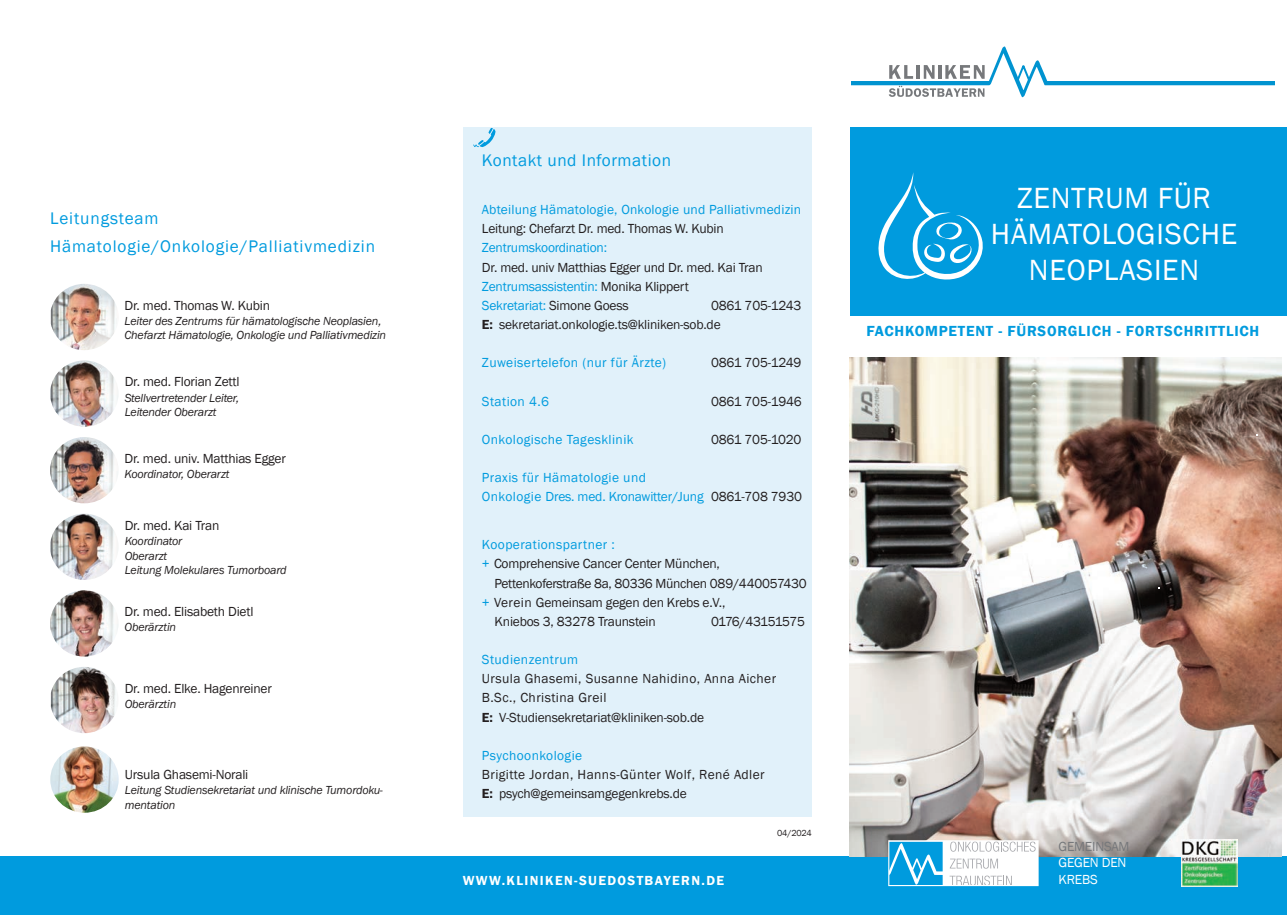
<style>
.page{position:relative;width:1287px;height:915px;background:#fff}
.page>*{position:absolute;margin:0;border:0;box-sizing:border-box;transform-origin:0 0}
.t1{font:30px/36px "Franklin Gothic";letter-spacing:.025em;color:#fff;text-align:center}
.t2{font:17.25px/28.7px "Franklin Gothic";letter-spacing:.05em;color:#009bde}
.t3{font:17.25px "Franklin Gothic";letter-spacing:.03em;color:#009bde}
.t4{font:600 15px "Franklin Gothic";letter-spacing:.05em;color:#009bde}
.t5{font:13.5px/19.2px "Franklin Gothic";letter-spacing:-.015em;color:#231f20}
.t6{font:13.5px "Franklin Gothic";letter-spacing:.03em;color:#009bde}
.t7{font:13.5px/19.2px "Franklin Gothic";letter-spacing:.03em;color:#231f20}
.t8{font:13.5px/19.2px "Franklin Gothic";letter-spacing:.015em;color:#231f20}
.t9{font:13.5px/19.2px "Franklin Gothic";letter-spacing:.01em;color:#009bde}
.t10{font:600 13.5px "Franklin Gothic";letter-spacing:.1em;color:#fff}
.t11{font:13.5px "Franklin Gothic";letter-spacing:-.015em;color:#009bde}
.t12{font:13.5px/16.2px "Franklin Gothic";letter-spacing:-.015em;color:#fff}
.t13{font:13.5px "Franklin Gothic";letter-spacing:-.055em;color:#231f20}
.t14{font:13.5px "Franklin Gothic";letter-spacing:-.015em;color:#76787b}
.t15{font:italic 12px/14.4px "Franklin Gothic";letter-spacing:-.015em;color:#231f20}
.t16{font:9px "Franklin Gothic";letter-spacing:-.015em;color:#231f20}
.s1{color:#009bde}
.s2{font-weight:600}
.s3{color:#231f20}
</style>
<div class="page">
<div style="left:0;top:855px;width:1286px;height:59px;background:#009bde"></div>
<img style="left:849px;top:357px;width:432px;height:498px">
<svg style="left:851px;top:46px;width:423px;height:51px"></svg>
<div style="left:849px;top:127px;width:437px;height:189px;background:#009bde"></div>
<div style="left:889px;top:841px;width:148px;height:43px;background:#fff"></div>
<svg style="left:950px;top:841px;width:85px;height:10px"></svg>
<svg style="left:950px;top:858px;width:47px;height:10px"></svg>
<svg style="left:949px;top:875px;width:62px;height:8px"></svg>
<svg style="left:890px;top:841px;width:52px;height:42px;background:#31aee4"></svg>
<div style="left:888px;top:839px;width:150px;height:46px;border:1px solid #fff"></div>
<img style="left:1181px;top:839px;width:56px;height:47px">
<div style="left:463px;top:127px;width:348px;height:690px;background:#e1f1fa"></div>
<img style="left:51px;top:284px;width:65px;height:66px">
<img style="left:50px;top:360px;width:68px;height:66px">
<svg style="left:473px;top:128px;width:22px;height:19px"></svg>
<svg style="left:878px;top:172px;width:104px;height:107px"></svg>
<img style="left:50px;top:437px;width:68px;height:66px">
<img style="left:50px;top:513px;width:64px;height:66px">
<img style="left:50px;top:590px;width:68px;height:66px">
<img style="left:51px;top:667px;width:65px;height:66px">
<img style="left:50px;top:746px;width:69px;height:66px">
<p class="t2" style="left:50px;top:204px;width:326px">Leitungsteam<br>Hämatologie/Onkologie/Palliativmedizin</p>
<p class="t5" style="left:124px;top:296px;width:147px">Dr. med. Thomas W. Kubin</p>
<p class="t15" style="left:124px;top:314px;width:263px">Leiter des Zentrums für hämatologische Neoplasien,<br>Chefarzt Hämatologie, Onkologie und Palliativmedizin</p>
<p class="t5" style="left:125px;top:372px;width:116px">Dr. med. Florian Zettl</p>
<p class="t15" style="left:125px;top:390px;width:116px">Stellvertretender Leiter,<br>Leitender Oberarzt</p>
<p class="t5" style="left:124px;top:449px;width:163px">Dr. med. univ. Matthias Egger</p>
<p class="t15" style="left:124px;top:467px;width:106px">Koordinator, Oberarzt</p>
<p class="t5" style="left:125px;top:516px;width:96px">Dr. med. Kai Tran</p>
<p class="t15" style="left:125px;top:534px;width:163px">Koordinator<br>Oberarzt<br>Leitung Molekulares Tumorboard</p>
<p class="t5" style="left:124px;top:602px;width:130px">Dr. med. Elisabeth Dietl</p>
<p class="t15" style="left:124px;top:620px;width:53px">Oberärztin</p>
<p class="t5" style="left:125px;top:678px;width:149px">Dr. med. Elke. Hagenreiner</p>
<p class="t15" style="left:125px;top:696px;width:53px">Oberärztin</p>
<p class="t5" style="left:125px;top:765px;width:125px">Ursula Ghasemi-Norali</p>
<p class="t15" style="left:125px;top:783px;width:259px">Leitung Studiensekretariat und klinische Tumordoku&shy;mentation</p>
<p class="t3" style="left:482px;top:150px;width:190px">Kontakt und Information</p>
<p class="t6" style="left:482px;top:201px;width:321px">Abteilung Hämatologie, Onkologie und Palliativmedizin</p>
<p class="t5" style="left:482px;top:219px;width:243px">Leitung: Chefarzt Dr. med. Thomas W. Kubin</p>
<p class="t11" style="left:482px;top:239px;width:127px">Zentrumskoordination:</p>
<p class="t5" style="left:482px;top:257px;width:282px">Dr. med. univ Matthias Egger und Dr. med. Kai Tran<br><span class="s1">Zentrumsassistentin:</span> Monika Klippert<br><span class="s1">Sekretariat:</span> Simone Goess</p>
<p class="t5" style="left:482px;top:296px;width:321px;text-indent:229px">0861 705-1243<br><span class="s2">E:</span> sekretariat.onkologie.ts@kliniken-sob.de</p>
<p class="t6" style="left:482px;top:354px;width:186px">Zuweisertelefon (nur für Ärzte)</p>
<p class="t5" style="left:711px;top:353px;width:92px">0861 705-1249</p>
<p class="t6" style="left:482px;top:392px;width:69px">Station 4.6</p>
<p class="t5" style="left:711px;top:391px;width:92px">0861 705-1946</p>
<p class="t6" style="left:482px;top:431px;width:153px">Onkologische Tagesklinik</p>
<p class="t5" style="left:711px;top:430px;width:92px">0861 705-1020</p>
<p class="t9" style="left:482px;top:468px;width:321px">Praxis für Hämatologie und<br>Onkologie Dres. med. Kronawitter/Jung <span class="s3">0861-708 7930</span></p>
<p class="t6" style="left:482px;top:536px;width:134px">Kooperationspartner :</p>
<p class="t5" style="left:482px;top:554px;width:239px"><span class="s1">+</span> Comprehensive Cancer Center München,</p>
<p class="t5" style="left:494px;top:573px;width:313px">Pettenkoferstraße 8a, 80336 München 089/440057430</p>
<p class="t5" style="left:482px;top:592px;width:245px"><span class="s1">+</span> Verein Gemeinsam gegen den Krebs e.V.,</p>
<p class="t5" style="left:494px;top:611px;width:163px">Kniebos 3, 83278 Traunstein</p>
<p class="t13" style="left:711px;top:612px;width:95px">0176/43151575</p>
<p class="t6" style="left:482px;top:651px;width:98px">Studienzentrum</p>
<p class="t7" style="left:482px;top:669px;width:296px">Ursula Ghasemi, Susanne Nahidino, Anna Aicher<br>B.Sc., Christina Greil<br><span class="s2">E:</span> V-Studiensekretariat@kliniken-sob.de</p>
<p class="t6" style="left:482px;top:746px;width:102px">Psychoonkologie</p>
<p class="t8" style="left:482px;top:764px;width:284px">Brigitte Jordan, Hanns-Günter Wolf, René Adler<br><span class="s2">E:</span> psych@gemeinsamgegenkrebs.de</p>
<p class="t16" style="left:777px;top:827px;width:36px">04/2024</p>
<p class="t10" style="left:463px;top:871px;width:263px">WWW.KLINIKEN-SUEDOSTBAYERN.DE</p>
<h1 class="t1" style="left:990px;top:181px;width:248px">ZENTRUM FÜR<br>HÄMATOLOGISCHE<br>NEOPLASIEN</h1>
<p class="t4" style="left:866px;top:322px;width:394px">FACHKOMPETENT - FÜRSORGLICH - FORTSCHRITTLICH</p>
<p class="t14" style="left:1058px;top:838px;width:72px">GEMEINSAM</p>
<p class="t12" style="left:1058px;top:854px;width:69px">GEGEN DEN<br>KREBS</p>
</div>
